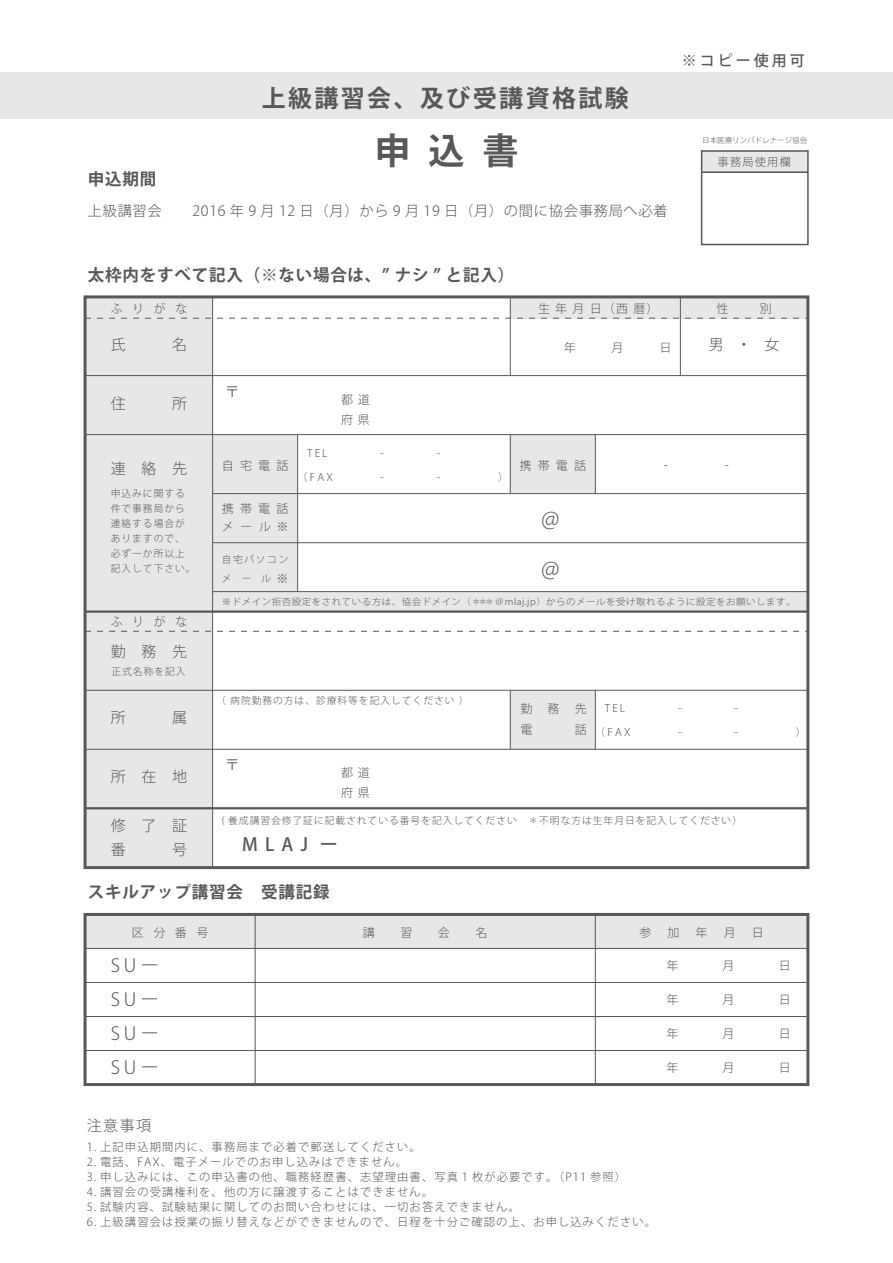
<style>
.page{position:relative;width:893px;height:1263px;background:#fff}
.page>*{position:absolute;margin:0;border:0;box-sizing:border-box;transform-origin:0 0}
.t1{font:700 36px "Koz Go Pro";color:#57585a}
.t2{font:700 24px "Koz Go Pro";letter-spacing:.1em;color:#57585a}
.t3{font:300 22.5px "Koz Go Pro";color:#57585a}
.t4{font:300 18px/33.8px "Koz Go Pro";letter-spacing:.225em;color:#57585a;text-align:justify}
.t5{font:500 18px "Koz Go Pro";color:#57585a}
.t6{font:700 16.5px "Koz Go Pro";letter-spacing:.05em;color:#57585a}
.t7{font:300 15px/24px "Koz Go Pro";letter-spacing:1.05em;color:#57585a}
.t8{font:500 15px "Koz Go Pro";letter-spacing:.2em;color:#57585a}
.t9{font:300 14.25px "Koz Go Pro";letter-spacing:.05em;color:#57585a}
.t10{font:300 12px/19.5px "Koz Go Pro";letter-spacing:.515em;color:#57585a}
.t11{font:300 11.25px "Koz Go Pro";letter-spacing:.1em;color:#57585a}
.t12{font:300 10.5px "Koz Go Pro";letter-spacing:.2em;color:#57585a}
.t13{font:300 10.5px "Koz Go Pro";color:#231f20}
.t14{font:300 9.75px/15px "Koz Go Pro";letter-spacing:.1em;color:#57585a}
.t15{font:300 9.75px/19.2px "Koz Go Pro";letter-spacing:.165em;color:#57585a}
.t16{font:300 9px "Koz Go Pro";letter-spacing:.05em;color:#57585a;scale:1.06 1}
.t17{font:300 7.5px "Koz Go Pro";color:#57585a}
.s1{font-size:12px}
</style>
<div class="page">
<div style="left:0;top:72px;width:893px;height:47px;background:#e6e7e9"></div>
<div style="left:85px;top:297px;width:128px;height:570px;background:#e6e7e9"></div>
<div style="left:85px;top:914px;width:723px;height:34px;background:#e6e7e9"></div>
<div style="left:213px;top:435px;width:85px;height:157px;background:#e6e7e9"></div>
<div style="left:510px;top:435px;width:85px;height:59px;background:#e6e7e9"></div>
<div style="left:510px;top:690px;width:85px;height:59px;background:#e6e7e9"></div>
<div style="left:702px;top:151px;width:106px;height:21px;background:#e6e7e9"></div>
<div style="left:510px;top:297px;width:298px;height:21px;background:#e6e7e9"></div>
<div style="left:213px;top:592px;width:595px;height:20px;background:#e6e7e9"></div>
<hr style="left:85px;top:1050px;width:723px;height:1px;background:#57585a">
<hr style="left:85px;top:1016px;width:723px;height:1px;background:#57585a">
<hr style="left:85px;top:982px;width:723px;height:1px;background:#57585a">
<hr style="left:85px;top:948px;width:723px;height:1px;background:#57585a">
<div style="left:84px;top:913px;width:725px;height:173px;border:3px solid #57585a"></div>
<hr style="left:255px;top:914px;width:1px;height:170px;background:#57585a">
<hr style="left:595px;top:914px;width:1px;height:170px;background:#57585a">
<div style="left:701px;top:150px;width:108px;height:95px;border:2px solid #57585a"></div>
<hr style="left:702px;top:171px;width:106px;height:2px;background:#57585a">
<div style="left:84px;top:295px;width:725px;height:574px;border:3px solid #57585a"></div>
<hr style="left:85px;top:690px;width:723px;height:1px;background:#57585a">
<hr style="left:85px;top:749px;width:723px;height:1px;background:#57585a">
<hr style="left:85px;top:610px;width:723px;height:3px;background:#57585a">
<hr style="left:85px;top:807px;width:723px;height:2px;background:#57585a">
<hr style="left:213px;top:493px;width:595px;height:1px;background:#57585a">
<hr style="left:85px;top:434px;width:723px;height:1px;background:#57585a">
<hr style="left:85px;top:375px;width:723px;height:1px;background:#57585a">
<svg style="left:85px;top:318px;width:723px;height:1px"></svg>
<svg style="left:85px;top:631px;width:723px;height:1px"></svg>
<hr style="left:212px;top:297px;width:1px;height:570px;background:#57585a">
<hr style="left:510px;top:297px;width:1px;height:79px;background:#57585a">
<hr style="left:680px;top:297px;width:1px;height:79px;background:#57585a">
<hr style="left:510px;top:435px;width:1px;height:59px;background:#57585a">
<hr style="left:595px;top:435px;width:1px;height:59px;background:#57585a">
<hr style="left:595px;top:690px;width:1px;height:59px;background:#57585a">
<hr style="left:510px;top:690px;width:1px;height:59px;background:#57585a">
<hr style="left:213px;top:542px;width:595px;height:1px;background:#57585a">
<hr style="left:297px;top:435px;width:1px;height:157px;background:#57585a">
<hr style="left:213px;top:591px;width:595px;height:1px;background:#57585a">
<h2 class="t2" style="left:262px;top:82px;width:369px">上級講習会、及び受講資格試験</h2>
<h1 class="t1" style="left:374px;top:128px;width:146px">申込書</h1>
<h3 class="t6" style="left:88px;top:168px;width:70px">申込期間</h3>
<p class="t9" style="left:88px;top:201px;width:582px">上級講習会　　2016 年 9 月 12 日（月）から 9 月 19 日（月）の間に協会事務局へ必着</p>
<h3 class="t8" style="left:682px;top:51px;width:125px">※コピー使用可</h3>
<p class="t17" style="left:702px;top:135px;width:107px">日本医療リンパドレナージ協会</p>
<p class="t11" style="left:718px;top:154px;width:75px">事務局使用欄</p>
<h3 class="t6" style="left:88px;top:264px;width:428px">太枠内をすべて記入（※ない場合は、” ナシ ” と記入）</h3>
<p class="t10" style="left:111px;top:299px;width:78px">ふりがな</p>
<p class="t10" style="left:538px;top:299px;width:122px">生年月日（西暦）</p>
<p class="t10" style="left:716px;top:299px;width:13px">性</p>
<p class="t10" style="left:760px;top:299px;width:13px">別</p>
<h3 class="t7" style="left:709px;top:332px;width:72px">男・女</h3>
<h3 class="t7" style="left:111px;top:332px;width:16px">氏</h3>
<h3 class="t7" style="left:172px;top:332px;width:16px">名</h3>
<p class="t10" style="left:564px;top:338px;width:109px">年　月　日</p>
<h3 class="t7" style="left:111px;top:391px;width:16px">住</h3>
<h3 class="t7" style="left:172px;top:391px;width:16px">所</h3>
<h3 class="t7" style="left:225px;top:380px;width:16px">〒</h3>
<p class="t10" style="left:341px;top:390px;width:30px">都道府県</p>
<p class="t12" style="left:307px;top:447px;width:22px">TEL</p>
<p class="t12" style="left:380px;top:447px;width:5px">-</p>
<p class="t12" style="left:437px;top:447px;width:5px">-</p>
<p class="t12" style="left:297px;top:471px;width:37px">（FAX</p>
<p class="t12" style="left:380px;top:471px;width:5px">-</p>
<p class="t12" style="left:437px;top:471px;width:5px">-</p>
<p class="t12" style="left:498px;top:471px;width:12px">）</p>
<h3 class="t7" style="left:111px;top:456px;width:78px">連絡先</h3>
<p class="t10" style="left:222px;top:456px;width:68px">自宅電話</p>
<p class="t10" style="left:519px;top:456px;width:68px">携帯電話</p>
<p class="t13" style="left:664px;top:458px;width:5px">-</p>
<p class="t13" style="left:725px;top:458px;width:5px">-</p>
<p class="t14" style="left:111px;top:486px;width:86px">申込みに関する件で事務局から連絡する場合がありますので、必ず一か所以上記入して下さい。</p>
<p class="t10" style="left:111px;top:612px;width:78px">ふりがな</p>
<h3 class="t7" style="left:111px;top:639px;width:78px">勤務先</h3>
<p class="t14" style="left:112px;top:664px;width:76px">正式名称を記入</p>
<h3 class="t7" style="left:111px;top:705px;width:16px">所</h3>
<h3 class="t7" style="left:172px;top:705px;width:16px">属</h3>
<h3 class="t7" style="left:111px;top:764px;width:78px">所在地</h3>
<p class="t10" style="left:222px;top:500px;width:68px;line-height:18px">携帯電話メール ※</p>
<p class="t15" style="left:222px;top:550px;width:68px">自宅パソコンメール <span class="s1">※</span></p>
<h3 class="t3" style="left:539px;top:506px;width:24px">＠</h3>
<h3 class="t3" style="left:539px;top:556px;width:24px">＠</h3>
<p class="t16" style="left:222px;top:596px;width:543px">※ドメイン拒否設定をされている方は、協会ドメイン（＊＊＊＠mlaj.jp）からのメールを受け取れるように設定をお願いします。</p>
<p class="t14" style="left:216px;top:693px;width:254px">（ 病院勤務の方は、診療科等を記入してください ）</p>
<h3 class="t7" style="left:225px;top:753px;width:16px">〒</h3>
<p class="t10" style="left:341px;top:763px;width:30px">都道府県</p>
<p class="t10" style="left:520px;top:699px;width:13px">勤</p>
<p class="t10" style="left:548px;top:699px;width:13px">務</p>
<p class="t10" style="left:575px;top:699px;width:13px">先</p>
<p class="t10" style="left:520px;top:720px;width:13px">電</p>
<p class="t10" style="left:575px;top:720px;width:13px">話</p>
<p class="t12" style="left:605px;top:702px;width:22px">TEL</p>
<p class="t12" style="left:678px;top:702px;width:5px">-</p>
<p class="t12" style="left:735px;top:702px;width:5px">-</p>
<p class="t12" style="left:595px;top:726px;width:37px">（FAX</p>
<p class="t12" style="left:678px;top:726px;width:5px">-</p>
<p class="t12" style="left:735px;top:726px;width:5px">-</p>
<p class="t12" style="left:796px;top:726px;width:12px">）</p>
<p class="t14" style="left:222px;top:813px;width:522px">( 養成講習会修了証に記載されている番号を記入してください　＊不明な方は生年月日を記入してください）</p>
<h3 class="t5" style="left:242px;top:832px;width:97px">MLAJ ー</h3>
<h3 class="t6" style="left:88px;top:881px;width:243px">スキルアップ講習会　受講記録</h3>
<h3 class="t7" style="left:111px;top:813px;width:78px">修了証番</h3>
<h3 class="t7" style="left:172px;top:837px;width:16px">号</h3>
<p class="t10" style="left:132px;top:923px;width:78px">区分番号</p>
<p class="t10" style="left:363px;top:923px;width:13px">講</p>
<p class="t10" style="left:400px;top:923px;width:13px">習</p>
<p class="t10" style="left:438px;top:923px;width:13px">会</p>
<p class="t10" style="left:475px;top:923px;width:13px">名</p>
<p class="t10" style="left:639px;top:923px;width:13px">参</p>
<p class="t10" style="left:667px;top:923px;width:13px">加</p>
<p class="t10" style="left:696px;top:923px;width:13px">年</p>
<p class="t10" style="left:724px;top:923px;width:13px">月</p>
<p class="t10" style="left:752px;top:923px;width:13px">日</p>
<p class="t10" style="left:666px;top:956px;width:13px">年</p>
<p class="t10" style="left:723px;top:956px;width:13px">月</p>
<p class="t10" style="left:779px;top:956px;width:13px">日</p>
<p class="t10" style="left:666px;top:990px;width:13px">年</p>
<p class="t10" style="left:723px;top:990px;width:13px">月</p>
<p class="t10" style="left:779px;top:990px;width:13px">日</p>
<p class="t10" style="left:666px;top:1024px;width:13px">年</p>
<p class="t10" style="left:723px;top:1024px;width:13px">月</p>
<p class="t10" style="left:779px;top:1024px;width:13px">日</p>
<p class="t10" style="left:666px;top:1058px;width:13px">年</p>
<p class="t10" style="left:723px;top:1058px;width:13px">月</p>
<p class="t10" style="left:779px;top:1058px;width:13px">日</p>
<h3 class="t4" style="left:111px;top:949px;width:49px">SUーSUーSUーSUー</h3>
<h3 class="t7" style="left:87px;top:1113px;width:66px">注意事項</h3>
<p class="t11" style="left:87px;top:1139px;width:336px">1. 上記申込期間内に、事務局まで必着で郵送してください。</p>
<p class="t11" style="left:87px;top:1154px;width:322px">2. 電話、FAX、電子メールでのお申し込みはできません。</p>
<p class="t11" style="left:87px;top:1169px;width:541px">3. 申し込みには、この申込書の他、職務経歴書、志望理由書、写真 1 枚が必要です。（P11 参照）</p>
<p class="t11" style="left:87px;top:1184px;width:348px">4. 講習会の受講権利を、他の方に譲渡することはできません。</p>
<p class="t11" style="left:87px;top:1199px;width:435px">5. 試験内容、試験結果に関してのお問い合わせには、一切お答えできません。</p>
<p class="t11" style="left:87px;top:1214px;width:571px">6. 上級講習会は授業の振り替えなどができませんので、日程を十分ご確認の上、お申し込みください。</p>
</div>
